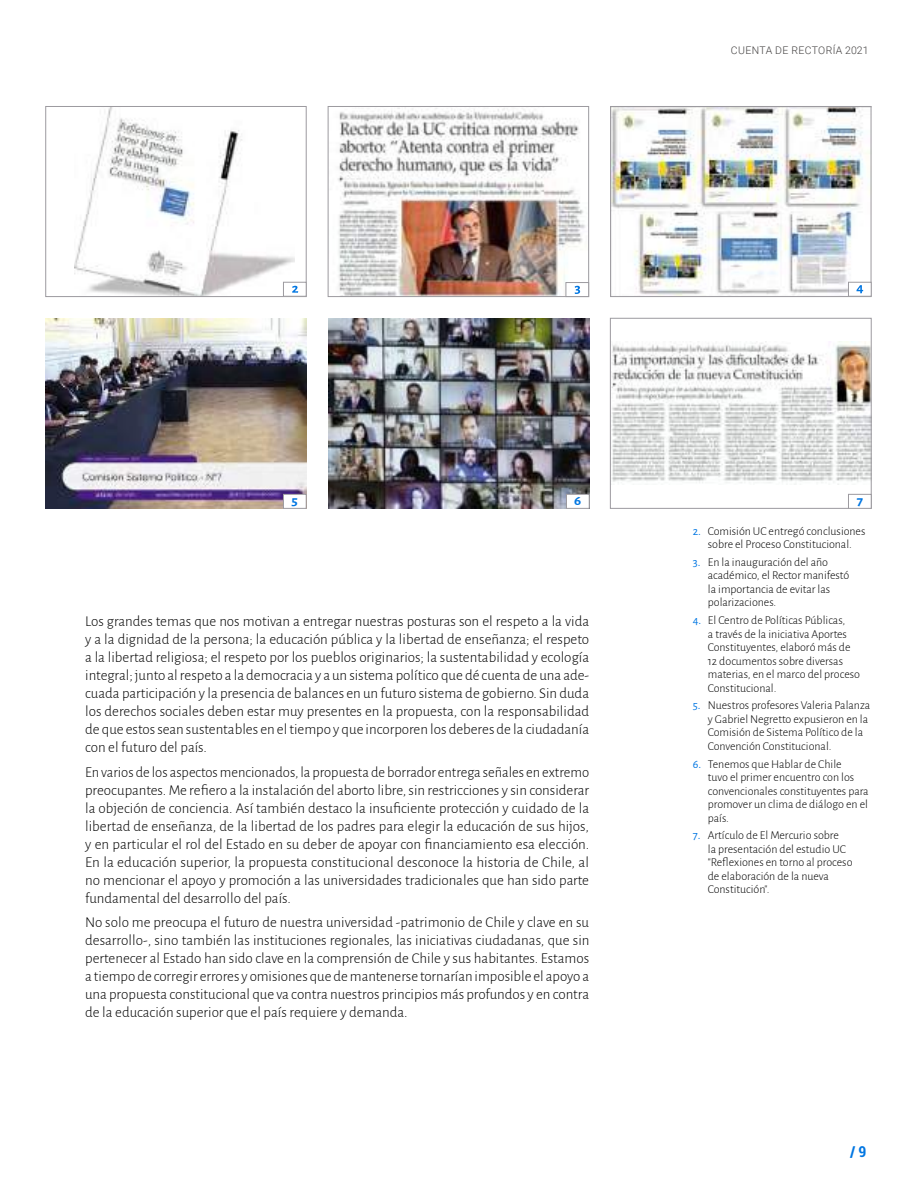
<style>
.page{position:relative;width:918px;height:1188px;background:#fff}
.page>*{position:absolute;margin:0;border:0;box-sizing:border-box;transform-origin:0 0}
.t1{font:300 15px/18px "Alegreya Sans";color:#000;text-align:justify}
.t2{font:700 condensed 15px "Roboto";color:#0076e2}
.t3{font:700 13.5px "Alegreya Sans";color:#0076e2;scale:1.09 1}
.t4{font:300 12px/13.5px "Alegreya Sans";color:#000}
.t5{font:300 10.5px "Roboto";letter-spacing:.035em;color:#434141}
.s1{font-weight:400;color:#0076e2}
</style>
<div class="page">
<img style="left:75px;top:108px;width:220px;height:187px">
<div style="left:46px;top:106px;width:260px;height:191px;border:1px solid #9c9a9f"></div>
<img style="left:612px;top:108px;width:257px;height:187px">
<div style="left:610px;top:106px;width:261px;height:191px;border:1px solid #9c9a9f"></div>
<img style="left:329px;top:319px;width:260px;height:189px">
<div style="left:566px;top:494px;width:23px;height:14px;background:#fff"></div>
<div style="left:566px;top:494px;width:23px;height:15px;border:1px solid #9c9a9f"></div>
<div style="left:283px;top:282px;width:23px;height:14px;background:#fff;border:1px solid #9c9a9f"></div>
<svg style="left:292px;top:286px;width:6px;height:7px"></svg>
<img style="left:338px;top:108px;width:247px;height:187px">
<div style="left:328px;top:106px;width:261px;height:191px;border:1px solid #9c9a9f"></div>
<img style="left:612px;top:341px;width:257px;height:143px">
<div style="left:610px;top:318px;width:261px;height:191px;border:1px solid #9c9a9f"></div>
<img style="left:46px;top:318px;width:260px;height:191px">
<div style="left:566px;top:282px;width:23px;height:15px;background:#fff;border:1px solid #9c9a9f"></div>
<svg style="left:575px;top:286px;width:5px;height:8px"></svg>
<div style="left:848px;top:282px;width:23px;height:14px;background:#fff;border:1px solid #9c9a9f"></div>
<svg style="left:857px;top:285px;width:6px;height:8px"></svg>
<div style="left:283px;top:494px;width:23px;height:14px;background:#fff"></div>
<div style="left:283px;top:494px;width:23px;height:15px;border:1px solid #9c9a9f"></div>
<div style="left:848px;top:494px;width:23px;height:15px;border:1px solid #9c9a9f"></div>
<p class="t5" style="left:731px;top:42px;width:139px">CUENTA DE RECTORÍA 2021</p>
<p class="t3" style="left:292px;top:491px;width:7px">5</p>
<p class="t3" style="left:574px;top:491px;width:8px">6</p>
<p class="t3" style="left:857px;top:491px;width:7px">7</p>
<p class="t1" style="left:85px;top:612px;width:506px">Los grandes temas que nos motivan a entregar nuestras posturas son el respeto a la vida y a la dignidad de la persona; la educación pública y la libertad de enseñanza; el respeto a la libertad religiosa; el respeto por los pueblos originarios; la sustentabilidad y ecología integral; junto al respeto a la democracia y a un sistema político que dé cuenta de una ade&shy;cuada participación y la presencia de balances en un futuro sistema de gobierno. Sin duda los derechos sociales deben estar muy presentes en la propuesta, con la responsabilidad de que estos sean sustentables en el tiempo y que incorporen los deberes de la ciudadanía con el futuro del país.</p>
<p class="t1" style="left:85px;top:762px;width:506px">En varios de los aspectos mencionados, la propuesta de borrador entrega señales en extremo preocupantes. Me refiero a la instalación del aborto libre, sin restricciones y sin considerar la objeción de conciencia. Así también destaco la insuficiente protección y cuidado de la libertad de enseñanza, de la libertad de los padres para elegir la educación de sus hijos, y en particular el rol del Estado en su deber de apoyar con financiamiento esa elección.<br>En la educación superior, la propuesta constitucional desconoce la historia de Chile, al no mencionar el apoyo y promoción a las universidades tradicionales que han sido parte fundamental del desarrollo del país.</p>
<p class="t1" style="left:85px;top:913px;width:506px">No solo me preocupa el futuro de nuestra universidad -patrimonio de Chile y clave en su desarrollo-, sino también las instituciones regionales, las iniciativas ciudadanas, que sin pertenecer al Estado han sido clave en la comprensión de Chile y sus habitantes. Estamos a tiempo de corregir errores y omisiones que de mantenerse tornarían imposible el apoyo a una propuesta constitucional que va contra nuestros principios más profundos y en contra de la educación superior que el país requiere y demanda.</p>
<p class="t4" style="left:693px;top:524px;width:174px;text-align:center"><span class="s1">2.</span> Comisión UC entregó conclusiones sobre el Proceso Constitucional.</p>
<p class="t4" style="left:708px;top:555px;width:143px;text-indent:-15px"><span class="s1">3.</span> En la inauguración del año académico, el Rector manifestó la importancia de evitar las polarizaciones.</p>
<p class="t4" style="left:708px;top:613px;width:154px;text-indent:-15px"><span class="s1">4.</span> El Centro de Políticas Públicas,<br>a través de la iniciativa Aportes<br>Constituyentes, elaboró más de<br>12 documentos sobre diversas materias, en el marco del proceso<br>Constitucional.</p>
<p class="t4" style="left:708px;top:698px;width:164px;text-indent:-15px"><span class="s1">5.</span> Nuestros profesores Valeria Palanza y Gabriel Negretto expusieron en la Comisión de Sistema Político de la Convención Constitucional.</p>
<p class="t4" style="left:708px;top:757px;width:162px;text-indent:-15px"><span class="s1">6.</span> Tenemos que Hablar de Chile<br>tuvo el primer encuentro con los convencionales constituyentes para promover un clima de diálogo en el país.</p>
<p class="t4" style="left:708px;top:828px;width:146px;text-indent:-15px"><span class="s1">7.</span> Artículo de El Mercurio sobre<br>la presentación del estudio UC "Reflexiones en torno al proceso de elaboración de la nueva<br>Constitución".</p>
<p class="t2" style="left:850px;top:1141px;width:18px">/ 9</p>
</div>
